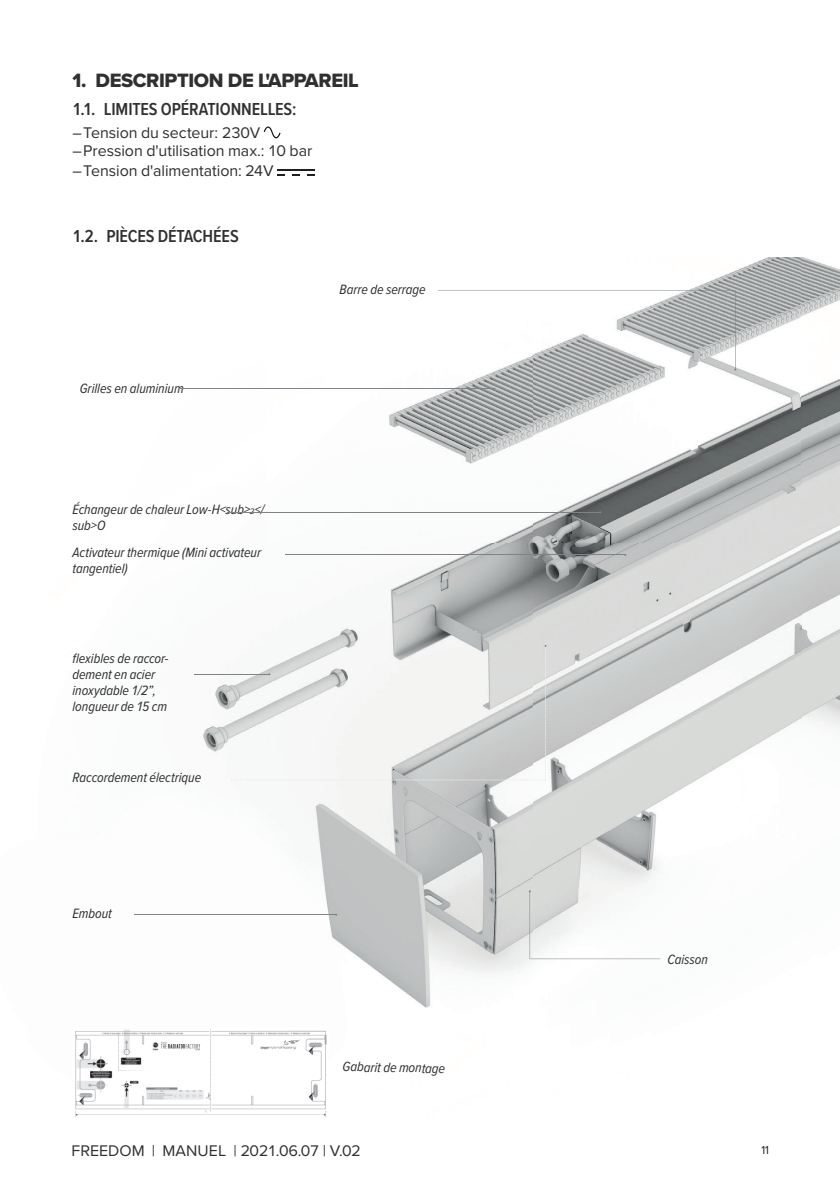
<style>
.page{position:relative;width:840px;height:1190px;background:#fff}
.page>*{position:absolute;margin:0;border:0;box-sizing:border-box;transform-origin:0 0}
.t1{font:20px "Proxima Nova Extrabld";letter-spacing:-.02em;color:#312f30}
.t2{font:600 18px "Proxima Nova Cond";letter-spacing:-.005em;color:#312f30}
.t3{font:16px "Proxima Nova";letter-spacing:-.005em;color:#312f30}
.t4{font:italic 14px/16px "Proxima Nova Cond";letter-spacing:-.005em;color:#312f30}
.t5{font:12px "Proxima Nova Cond";color:#231f20}
</style>
<div class="page">
<img style="left:180px;top:257px;width:660px;height:751px">
<svg style="left:264px;top:127px;width:17px;height:11px"></svg>
<hr style="left:277px;top:169px;width:38px;height:1px;background:#231f20">
<svg style="left:277px;top:174px;width:8px;height:2px"></svg>
<svg style="left:292px;top:174px;width:8px;height:2px"></svg>
<svg style="left:307px;top:174px;width:8px;height:2px"></svg>
<hr style="left:180px;top:389px;width:314px;height:1px;background:#808285">
<hr style="left:194px;top:674px;width:75px;height:1px;background:#808285">
<hr style="left:134px;top:914px;width:202px;height:1px;background:#808285">
<hr style="left:227px;top:512px;width:373px;height:1px;background:#808285">
<hr style="left:285px;top:555px;width:340px;height:1px;background:#808285">
<svg style="left:529px;top:890px;width:131px;height:69px"></svg>
<svg style="left:438px;top:290px;width:298px;height:80px"></svg>
<svg style="left:233px;top:645px;width:314px;height:136px"></svg>
<img style="left:75px;top:1029px;width:252px;height:88px">
<h1 class="t1" style="left:72px;top:73px;width:288px">1. DESCRIPTION DE L'APPAREIL</h1>
<p class="t2" style="left:72px;top:102px;width:225px">1.1. LIMITES OPÉRATIONNELLES :</p>
<p class="t3" style="left:72px;top:127px;width:189px">– Tension du secteur : 230V</p>
<p class="t3" style="left:72px;top:145px;width:241px">– Pression d'utilisation max. : 10 bar</p>
<p class="t3" style="left:72px;top:165px;width:203px">– Tension d'alimentation : 24V</p>
<p class="t2" style="left:72px;top:229px;width:168px">1.2. PIÈCES DÉTACHÉES</p>
<p class="t4" style="left:80px;top:382px;width:105px">Grilles en aluminium</p>
<p class="t4" style="left:72px;top:503px;width:193px">Échangeur de chaleur Low-H&lt;sub&gt;2&lt;/ sub&gt;O</p>
<p class="t4" style="left:72px;top:546px;width:190px">Activateur thermique (Mini activateur tangentiel)</p>
<p class="t4" style="left:72px;top:652px;width:98px">flexibles de raccor&shy;dement en acier inoxydable 1/2”, longueur de 15 cm</p>
<p class="t4" style="left:72px;top:771px;width:130px">Raccordement électrique</p>
<p class="t4" style="left:72px;top:907px;width:41px">Embout</p>
<p class="t4" style="left:340px;top:283px;width:88px">Barre de serrage</p>
<p class="t4" style="left:343px;top:1060px;width:104px;rotate:1deg">Gabarit de montage</p>
<p class="t3" style="left:72px;top:1145px;width:291px">FREEDOM | MANUEL | 2021.06.07 | V.02</p>
<p class="t4" style="left:667px;top:952px;width:42px">Caisson</p>
<p class="t5" style="left:761px;top:1146px;width:9px">11</p>
</div>
